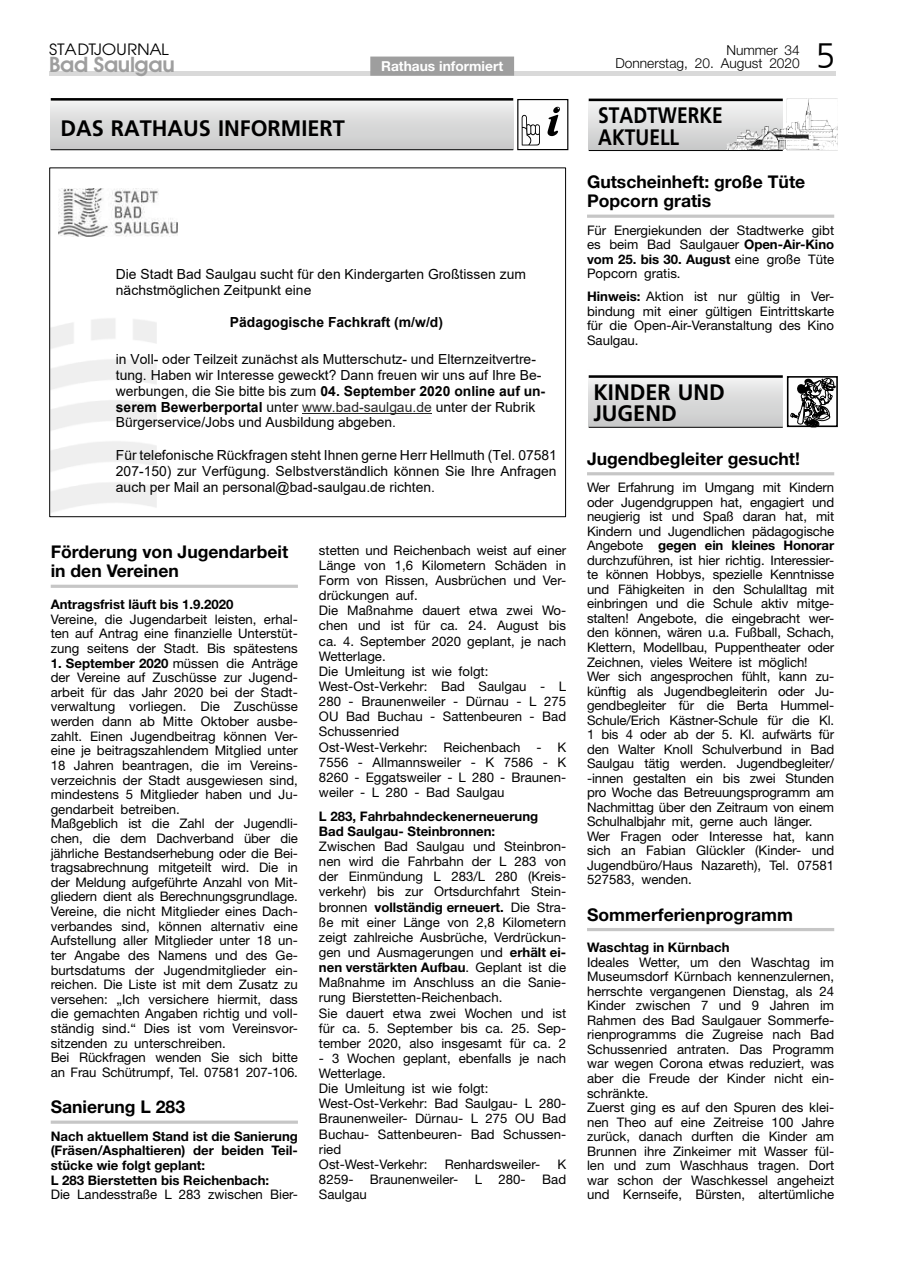
<style>
.page{position:relative;width:902px;height:1280px;background:#fff}
.page>*{position:absolute;margin:0;border:0;box-sizing:border-box;transform-origin:0 0}
.t1{font:300 35.1px "Frutiger";color:#000}
.t2{font:700 22.35px/21.8px "Frutiger";color:#000}
.t3{font:700 22.35px/21.8px "Frutiger";color:#000;scale:.86 1}
.t4{font:600 21.45px "Avant Garde Two BQ";letter-spacing:-.02em;color:#9e9e9e}
.t5{font:700 17.55px/19.5px "Helvetica Neue";color:#000}
.t6{font:16.35px "Avant Garde Two BQ";color:#000;scale:1.08 1}
.t7{font:13.95px/15.9px "Arial";color:#030303}
.t8{font:700 13.95px "Arial";color:#030303}
.t9{font:300 13.65px/13.5px "Helvetica Neue";color:#000;text-align:right}
.t10{font:700 13.65px "Helvetica Neue";color:#fff}
.t11{font:13.2px/14.5px "Helvetica Neue";color:#000}
.t12{font:700 13.2px/14.5px "Helvetica Neue";color:#000}
.s1{font-weight:700}
.s2{color:#262626}
</style>
<div class="page">
<div style="left:49px;top:71px;width:786px;height:5px;background:#d9d9d9"></div>
<div style="left:370px;top:57px;width:144px;height:19px;background:#9e9e9e"></div>
<hr style="left:51px;top:585px;width:247px;height:3px;background:#c6c6c6">
<svg style="left:51px;top:1120px;width:247px;height:4px"></svg>
<hr style="left:587px;top:215px;width:247px;height:3px;background:#c6c6c6">
<hr style="left:587px;top:472px;width:247px;height:3px;background:#c6c6c6">
<hr style="left:587px;top:928px;width:247px;height:3px;background:#c6c6c6">
<div style="left:588px;top:101px;width:194px;height:27px;background:#e8e9e9"></div>
<svg style="left:588px;top:128px;width:194px;height:22px;background:#cecece"></svg>
<hr style="left:588px;top:99px;width:194px;height:2px;background:#000">
<img style="left:770px;top:99px;width:67px;height:35px">
<hr style="left:588px;top:150px;width:194px;height:1px;background:#000">
<svg style="left:588px;top:375px;width:249px;height:53px"></svg>
<hr style="left:588px;top:375px;width:194px;height:3px;background:#000">
<hr style="left:588px;top:427px;width:194px;height:1px;background:#000">
<svg style="left:51px;top:318px;width:106px;height:195px"></svg>
<hr style="left:302px;top:413px;width:130px;height:1px;background:#262626">
<img style="left:58px;top:188px;width:120px;height:48px">
<div style="left:51px;top:100px;width:462px;height:49px;background:linear-gradient(to bottom,#efefef,#c7c8c8)"></div>
<div style="left:517px;top:99px;width:51px;height:51px;border:1px solid #000"></div>
<svg style="left:547px;top:107px;width:13px;height:29px"></svg>
<svg style="left:521px;top:114px;width:19px;height:32px"></svg>
<hr style="left:51px;top:98px;width:462px;height:3px;background:#000">
<hr style="left:51px;top:149px;width:462px;height:1px;background:#000">
<p class="t6" style="left:49px;top:40px;width:112px">STADTJOURNAL</p>
<h3 class="t4" style="left:49px;top:52px;width:127px">Bad Saulgau</h3>
<p class="t10" style="left:381px;top:57px;width:123px">Rathaus informiert</p>
<h2 class="t2" style="left:60px;top:117px;width:286px">DAS RATHAUS INFORMIERT</h2>
<p class="t7" style="left:116px;top:266px;width:412px">Die Stadt Bad Saulgau sucht für den Kindergarten Großtissen zum nächstmöglichen Zeitpunkt eine</p>
<p class="t8" style="left:230px;top:313px;width:215px">Pädagogische Fachkraft (m/w/d)</p>
<p class="t7" style="left:116px;top:351px;width:431px">in Voll- oder Teilzeit zunächst als Mutterschutz- und Elternzeitvertre&shy;tung. Haben wir Interesse geweckt? Dann freuen wir uns auf Ihre Be&shy;werbungen, die Sie bitte bis zum <span class="s1">04. September 2020 online auf un&shy;serem Bewerberportal</span> unter <span class="s2">www.bad-saulgau.de</span> unter der Rubrik Bürgerservice/Jobs und Ausbildung abgeben.</p>
<p class="t7" style="left:116px;top:446px;width:442px;text-align:justify">Für telefonische Rückfragen steht Ihnen gerne Herr Hellmuth (Tel. 07581<br>207-150) zur Verfügung. Selbstverständlich können Sie Ihre Anfragen auch per Mail an personal@bad-saulgau.de richten.</p>
<h3 class="t5" style="left:51px;top:542px;width:239px">Förderung von Jugendarbeit in den Vereinen</h3>
<p class="t12" style="left:51px;top:597px;width:184px">Antragsfrist läuft bis 1.9.2020</p>
<p class="t11" style="left:51px;top:611px;width:249px;text-align:justify">Vereine, die Jugendarbeit leisten, erhal&shy;ten auf Antrag eine finanzielle Unterstüt&shy;zung seitens der Stadt. Bis spätestens</p>
<p class="t11" style="left:51px;top:655px;width:249px"><span class="s1">1. September 2020</span> müssen die Anträge der Vereine auf Zuschüsse zur Jugend&shy;arbeit für das Jahr 2020 bei der Stadt&shy;verwaltung vorliegen. Die Zuschüsse werden dann ab Mitte Oktober ausbe&shy;zahlt. Einen Jugendbeitrag können Ver&shy;eine je beitragszahlendem Mitglied unter 18 Jahren beantragen, die im Vereins&shy;verzeichnis der Stadt ausgewiesen sind, mindestens 5 Mitglieder haben und Ju&shy;gendarbeit betreiben.<br>Maßgeblich ist die Zahl der Jugendli&shy;chen, die dem Dachverband über die jährliche Bestandserhebung oder die Bei&shy;tragsabrechnung mitgeteilt wird. Die in der Meldung aufgeführte Anzahl von Mit&shy;gliedern dient als Berechnungsgrundlage.<br>Vereine, die nicht Mitglieder eines Dach&shy;verbandes sind, können alternativ eine Aufstellung aller Mitglieder unter 18 un&shy;ter Angabe des Namens und des Ge&shy;burtsdatums der Jugendmitglieder ein&shy;reichen. Die Liste ist mit dem Zusatz zu versehen: „Ich versichere hiermit, dass die gemachten Angaben richtig und voll&shy;ständig sind.“ Dies ist vom Vereinsvor&shy;sitzenden zu unterschreiben.<br>Bei Rückfragen wenden Sie sich bitte an Frau Schütrumpf, Tel. 07581 207-106.</p>
<h3 class="t5" style="left:51px;top:1097px;width:136px">Sanierung L 283</h3>
<p class="t12" style="left:51px;top:1128px;width:249px">Nach aktuellem Stand ist die Sanierung (Fräsen/Asphaltieren) der beiden Teil&shy;stücke wie folgt geplant:<br>L 283 Bierstetten bis Reichenbach:</p>
<p class="t11" style="left:51px;top:1187px;width:249px">Die Landesstraße L 283 zwischen Bier-</p>
<p class="t11" style="left:319px;top:542px;width:249px;line-height:15.1px">stetten und Reichenbach weist auf einer<br>Länge von 1,6 Kilometern Schäden in<br>Form von Rissen, Ausbrüchen und Ver&shy;drückungen auf.<br>Die Maßnahme dauert etwa zwei Wo&shy;chen und ist für ca. 24. August bis ca. 4. September 2020 geplant, je nach<br>Wetterlage.<br>Die Umleitung ist wie folgt:<br>West-Ost-Verkehr: Bad Saulgau - L<br>280 - Braunenweiler - Dürnau - L 275<br>OU Bad Buchau - Sattenbeuren - Bad<br>Schussenried<br>Ost-West-Verkehr: Reichenbach - K<br>7556 - Allmannsweiler - K 7586 - K<br>8260 - Eggatsweiler - L 280 - Braunen&shy;weiler - L 280 - Bad Saulgau</p>
<p class="t12" style="left:319px;top:808px;width:221px;line-height:15.1px">L 283, Fahrbahndeckenerneuerung<br>Bad Saulgau- Steinbronnen:</p>
<p class="t11" style="left:319px;top:838px;width:249px;line-height:15.1px">Zwischen Bad Saulgau und Steinbron&shy;nen wird die Fahrbahn der L 283 von der Einmündung L 283/L 280 (Kreis&shy;verkehr) bis zur Ortsdurchfahrt Stein&shy;bronnen <span class="s1">vollständig erneuert.</span> Die Stra&shy;ße mit einer Länge von 2,8 Kilometern zeigt zahlreiche Ausbrüche, Verdrückun&shy;gen und Ausmagerungen und <span class="s1">erhält ei&shy;nen verstärkten Aufbau</span>. Geplant ist die Maßnahme im Anschluss an die Sanie&shy;rung Bierstetten-Reichenbach.<br>Sie dauert etwa zwei Wochen und ist für ca. 5. September bis ca. 25. Sep&shy;tember 2020, also insgesamt für ca. 2</p>
<p class="t11" style="left:319px;top:1050px;width:249px;line-height:15.1px">- 3 Wochen geplant, ebenfalls je nach<br>Wetterlage.<br>Die Umleitung ist wie folgt:<br>West-Ost-Verkehr: Bad Saulgau- L 280-<br>Braunenweiler- Dürnau- L 275 OU Bad<br>Buchau- Sattenbeuren- Bad Schussen&shy;ried<br>Ost-West-Verkehr:</p>
<p class="t11" style="left:319px;top:1156px;width:249px;line-height:15.1px;text-align:justify;text-indent:238px">K 8259- Braunenweiler- L 280- Bad Saulgau</p>
<p class="t11" style="left:445px;top:1157px;width:97px">Renhardsweiler-</p>
<p class="t9" style="left:615px;top:43px;width:186px">Nummer 34<br>Donnerstag, 20. August 2020</p>
<h1 class="t1" style="left:815px;top:36px;width:21px">5</h1>
<h2 class="t3" style="left:598px;top:104px;width:146px">STADTWERKE<br>AKTUELL</h2>
<h3 class="t5" style="left:587px;top:172px;width:220px">Gutscheinheft: große Tüte<br>Popcorn gratis</h3>
<p class="t11" style="left:587px;top:222px;width:249px;text-align:justify">Für Energiekunden der Stadtwerke gibt es beim Bad Saulgauer <span class="s1">Open-Air-Kino vom 25. bis 30. August</span> eine große Tüte Popcorn gratis.</p>
<p class="t11" style="left:587px;top:289px;width:249px;text-align:justify"><span class="s1">Hinweis:</span> Aktion ist nur gültig in Ver&shy;bindung mit einer gültigen Eintrittskarte für die Open-Air-Veranstaltung des Kino Saulgau.</p>
<h2 class="t2" style="left:593px;top:381px;width:133px">KINDER UND<br>JUGEND</h2>
<h3 class="t5" style="left:587px;top:449px;width:214px">Jugendbegleiter gesucht!</h3>
<p class="t11" style="left:587px;top:480px;width:249px">Wer Erfahrung im Umgang mit Kindern oder Jugendgruppen hat, engagiert und neugierig ist und Spaß daran hat, mit Kindern und Jugendlichen pädagogische Angebote <span class="s1">gegen ein kleines Honorar </span>durchzuführen, ist hier richtig. Interessier&shy;te können Hobbys, spezielle Kenntnisse und Fähigkeiten in den Schulalltag mit einbringen und die Schule aktiv mitge&shy;stalten! Angebote, die eingebracht wer&shy;den können, wären u.a. Fußball, Schach, Klettern, Modellbau, Puppentheater oder Zeichnen, vieles Weitere ist möglich!<br>Wer sich angesprochen fühlt, kann zu&shy;künftig als Jugendbegleiterin oder Ju&shy;gendbegleiter für die Berta Hummel-Schule/Erich Kästner-Schule für die Kl.<br>1 bis 4 oder ab der 5. Kl. aufwärts für den Walter Knoll Schulverbund in Bad Saulgau tätig werden. Jugendbegleiter/ -innen gestalten ein bis zwei Stunden pro Woche das Betreuungsprogramm am Nachmittag über den Zeitraum von einem Schulhalbjahr mit, gerne auch länger.<br>Wer Fragen oder Interesse hat, kann sich an Fabian Glückler (Kinder- und Jugendbüro/Haus Nazareth), Tel. 07581<br>527583, wenden.</p>
<h3 class="t5" style="left:587px;top:904px;width:207px">Sommerferienprogramm</h3>
<p class="t12" style="left:587px;top:940px;width:144px">Waschtag in Kürnbach</p>
<p class="t11" style="left:587px;top:955px;width:249px">Ideales Wetter, um den Waschtag im Museumsdorf Kürnbach kennenzulernen, herrschte vergangenen Dienstag, als 24<br>Kinder zwischen 7 und 9 Jahren im Rahmen des Bad Saulgauer Sommerfe&shy;rienprogramms die Zugreise nach Bad Schussenried antraten. Das Programm war wegen Corona etwas reduziert, was aber die Freude der Kinder nicht ein&shy;schränkte.<br>Zuerst ging es auf den Spuren des klei&shy;nen Theo auf eine Zeitreise 100 Jahre zurück, danach durften die Kinder am Brunnen ihre Zinkeimer mit Wasser fül&shy;len und zum Waschhaus tragen. Dort war schon der Waschkessel angeheizt und Kernseife, Bürsten, altertümliche</p>
</div>
